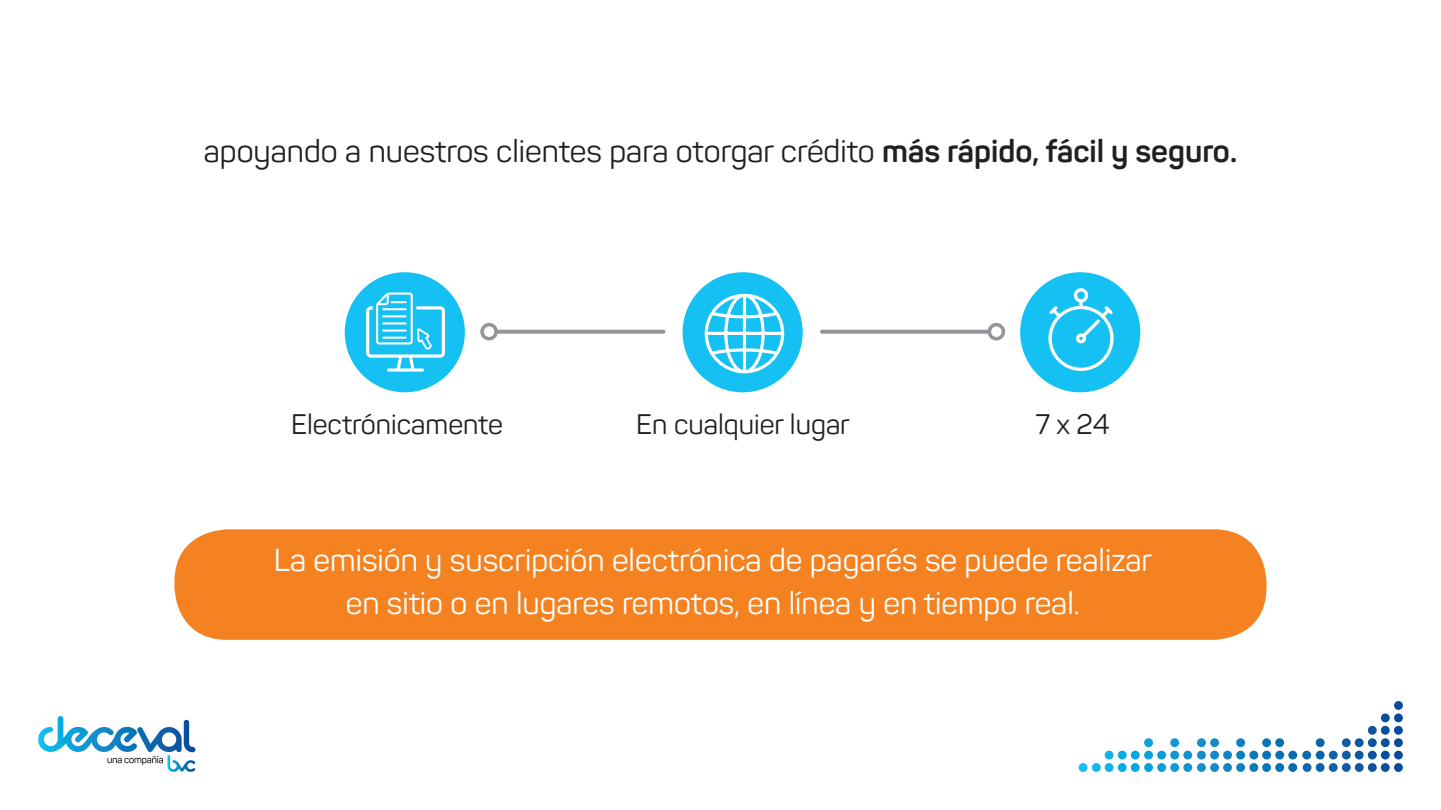
<style>
.page{position:relative;width:1441px;height:810px;background:#fff}
.page>*{position:absolute;margin:0;border:0;box-sizing:border-box;transform-origin:0 0}
.t1{font:31.35px/43px "Panton";color:#fff;text-align:center}
.t2{font:31.35px "Panton";color:#231f20}
.t3{font:27.9px "Panton";color:#231f20}
.s1{font-weight:700}
</style>
<div class="page">
<svg style="left:1130px;top:701px;width:272px;height:59px"></svg>
<svg style="left:38px;top:716px;width:157px;height:56px"></svg>
<div style="left:682px;top:272px;width:120px;height:120px;background:#15c0f2;border-radius:50%"></div>
<div style="left:345px;top:272px;width:120px;height:120px;background:#15c0f2;border-radius:50%"></div>
<div style="left:1020px;top:272px;width:120px;height:120px;background:#15c0f2;border-radius:50%"></div>
<div style="left:174px;top:529px;width:1092px;height:111px;background:#f58220;border-radius:53px"></div>
<svg style="left:498px;top:330px;width:165px;height:4px"></svg>
<div style="left:480px;top:323px;width:18px;height:18px;border:4px solid #939598;border-radius:50%"></div>
<svg style="left:822px;top:330px;width:165px;height:4px"></svg>
<div style="left:987px;top:323px;width:18px;height:18px;border:4px solid #939598;border-radius:50%"></div>
<svg style="left:366px;top:293px;width:79px;height:79px"></svg>
<svg style="left:1048px;top:288px;width:65px;height:83px"></svg>
<svg style="left:704px;top:294px;width:80px;height:79px"></svg>
<p class="t2" style="left:204px;top:131px;width:1034px">apoyando a nuestros clientes para otorgar crédito <span class="s1">más rápido, fácil y seguro.</span></p>
<p class="t3" style="left:291px;top:407px;width:213px">Electrónicamente</p>
<p class="t3" style="left:636px;top:407px;width:215px">En cualquier lugar</p>
<p class="t3" style="left:1035px;top:407px;width:76px">7 x 24</p>
<p class="t1" style="left:274px;top:538px;width:880px">La emisión y suscripción electrónica de pagarés se puede realizar en sitio o en lugares remotos, en línea y en tiempo real.</p>
</div>
